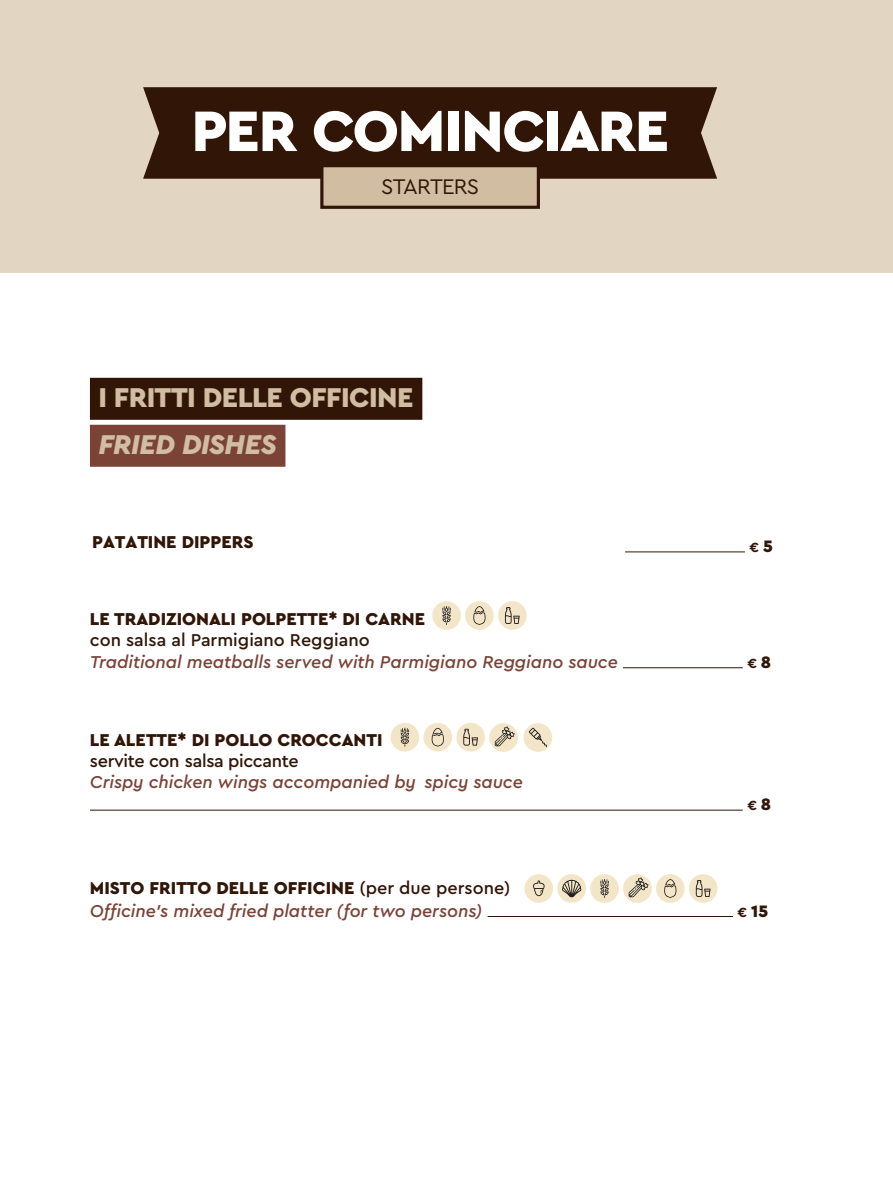
<style>
.page{position:relative;width:893px;height:1191px;background:#fff}
.page>*{position:absolute;margin:0;border:0;box-sizing:border-box;transform-origin:0 0}
.t1{font:900 59.7px "Cera Pro";letter-spacing:-.03em;color:#fff}
.t2{font:900 28.5px "Cera Pro";letter-spacing:-.02em;color:#d1bda2}
.t3{font:italic 900 28.5px "Cera Pro";letter-spacing:-.02em;color:#d1bda2}
.t4{font:22.2px "Cera Pro";letter-spacing:-.04em;color:#311608}
.t5{font:italic 500 18px/22px "Cera Pro";letter-spacing:-.005em;color:#7a4336}
.t6{font:900 18px "Cera Pro";color:#311608}
.t7{font:500 18px "Cera Pro";letter-spacing:-.01em;color:#311608}
.t8{font:900 17.4px "Cera Pro";color:#311608}
.t9{font:700 13.95px "Cera Pro";color:#311608}
.s1{font-weight:900;font-size:17.4px}
.s2{font-weight:900;font-style:normal;color:#311608}
.s3{font-style:normal;color:#311608}
.s4{font-weight:700;font-size:13.95px}
</style>
<div class="page">
<div style="left:0;top:0;width:893px;height:272px;background:#e2d5c2"></div>
<div style="left:143px;top:87px;width:574px;height:92px;background:#311608"></div>
<div style="left:320px;top:164px;width:220px;height:45px;background:#d1bda2;border:3px solid #311608"></div>
<div style="left:90px;top:378px;width:332px;height:42px;background:#311608"></div>
<div style="left:90px;top:425px;width:195px;height:42px;background:#7a4336"></div>
<hr style="left:623px;top:667px;width:120px;height:1px;background:#311608">
<hr style="left:90px;top:810px;width:653px;height:1px;background:#311608">
<hr style="left:488px;top:916px;width:245px;height:1px;background:#311608">
<div style="left:432px;top:601px;width:29px;height:29px;background:#f3e5c7;border-radius:50%"></div>
<svg style="left:442px;top:606px;width:9px;height:19px"></svg>
<div style="left:465px;top:601px;width:29px;height:29px;background:#f3e5c7;border-radius:50%"></div>
<svg style="left:473px;top:606px;width:13px;height:19px"></svg>
<div style="left:498px;top:601px;width:29px;height:29px;background:#f3e5c7;border-radius:50%"></div>
<svg style="left:505px;top:607px;width:15px;height:17px"></svg>
<hr style="left:625px;top:551px;width:120px;height:1px;background:#311608">
<div style="left:391px;top:723px;width:28px;height:28px;background:#f3e5c7;border-radius:50%"></div>
<svg style="left:401px;top:727px;width:8px;height:19px"></svg>
<div style="left:423px;top:723px;width:29px;height:28px;background:#f3e5c7;border-radius:50%"></div>
<svg style="left:431px;top:728px;width:13px;height:18px"></svg>
<div style="left:456px;top:723px;width:29px;height:28px;background:#f3e5c7;border-radius:50%"></div>
<svg style="left:463px;top:728px;width:15px;height:17px"></svg>
<div style="left:524px;top:874px;width:29px;height:28px;background:#f3e5c7;border-radius:50%"></div>
<svg style="left:533px;top:880px;width:12px;height:16px"></svg>
<div style="left:557px;top:874px;width:29px;height:28px;background:#f3e5c7;border-radius:50%"></div>
<svg style="left:562px;top:879px;width:19px;height:18px"></svg>
<div style="left:590px;top:874px;width:29px;height:28px;background:#f3e5c7;border-radius:50%"></div>
<svg style="left:600px;top:879px;width:9px;height:19px"></svg>
<div style="left:623px;top:874px;width:29px;height:28px;background:#f3e5c7;border-radius:50%"></div>
<svg style="left:628px;top:877px;width:20px;height:20px"></svg>
<div style="left:489px;top:723px;width:29px;height:29px;background:#f3e5c7;border-radius:50%"></div>
<svg style="left:494px;top:726px;width:21px;height:20px"></svg>
<div style="left:656px;top:874px;width:29px;height:28px;background:#f3e5c7;border-radius:50%"></div>
<svg style="left:664px;top:879px;width:13px;height:18px"></svg>
<div style="left:689px;top:874px;width:28px;height:28px;background:#f3e5c7;border-radius:50%"></div>
<svg style="left:696px;top:880px;width:15px;height:17px"></svg>
<div style="left:524px;top:723px;width:28px;height:29px;background:#f3e5c7;border-radius:50%"></div>
<svg style="left:529px;top:727px;width:18px;height:20px"></svg>
<h1 class="t1" style="left:191px;top:91px;width:479px">PER COMINCIARE</h1>
<p class="t4" style="left:381px;top:172px;width:100px">STARTERS</p>
<h2 class="t2" style="left:98px;top:378px;width:317px">I FRITTI DELLE OFFICINE</h2>
<h2 class="t3" style="left:98px;top:425px;width:180px">FRIED DISHES</h2>
<p class="t6" style="left:92px;top:530px;width:163px">PATATINE DIPPERS</p>
<p class="t9" style="left:750px;top:538px;width:25px">€ <span class="s1">5</span></p>
<p class="t6" style="left:90px;top:606px;width:337px">LE TRADIZIONALI POLPETTE* DI CARNE</p>
<p class="t7" style="left:90px;top:627px;width:281px">con salsa al Parmigiano Reggiano</p>
<p class="t5" style="left:90px;top:650px;width:529px">Traditional meatballs served with Parmigiano Reggiano sauce</p>
<p class="t9" style="left:748px;top:654px;width:25px">€ <span class="s1">8</span></p>
<p class="t6" style="left:90px;top:728px;width:294px">LE ALETTE* DI POLLO CROCCANTI</p>
<p class="t7" style="left:90px;top:749px;width:210px">servite con salsa piccante</p>
<p class="t5" style="left:90px;top:770px;width:434px">Crispy chicken wings accompanied by spicy sauce</p>
<p class="t5" style="left:90px;top:876px;width:422px"><span class="s2">MISTO FRITTO DELLE OFFICINE</span> <span class="s3">(per due persone)<br></span>Officine’s mixed fried platter (for two persons)</p>
<p class="t9" style="left:748px;top:796px;width:25px">€ <span class="s1">8</span></p>
<p class="t8" style="left:738px;top:899px;width:32px"><span class="s4">€</span> 15</p>
</div>
